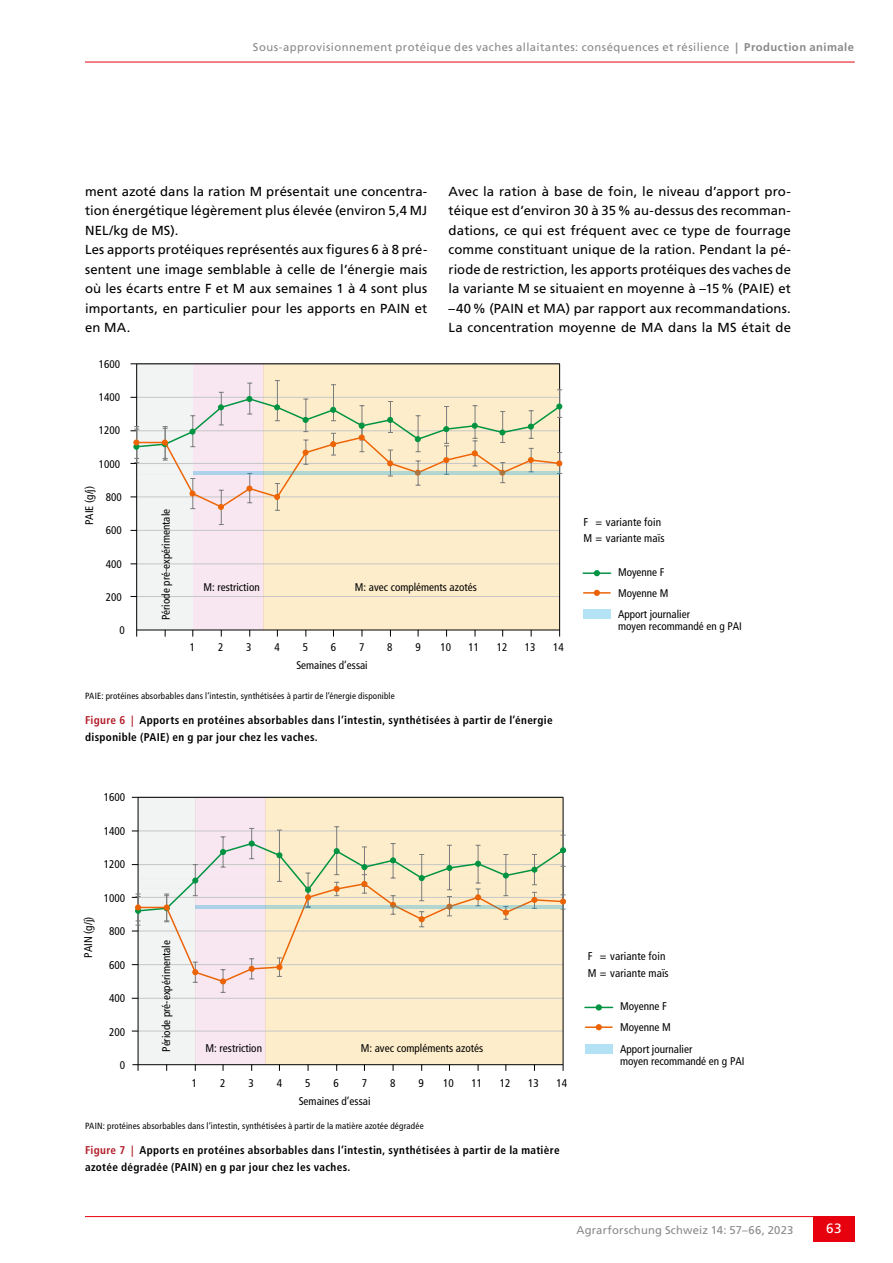
<style>
.page{position:relative;width:893px;height:1263px;background:#fff}
.page>*{position:absolute;margin:0;border:0;box-sizing:border-box;transform-origin:0 0}
.t1{font:13.5px "Frutiger LT Std";color:#fff}
.t2{font:13.2px/19.5px "Frutiger LT Std";letter-spacing:.01em;color:#000}
.t3{font:700 condensed 11.25px/16.5px "Frutiger LT Std";letter-spacing:.03em;color:#000}
.t4{font:condensed 11.25px/21.1px "Frutiger LT Std";color:#000}
.t5{font:11.25px "Frutiger LT Std";letter-spacing:.035em;color:#878988}
.t6{font:11.25px "Frutiger LT Std";letter-spacing:.015em;color:#878988}
.t7{font:condensed 11.1px/21px "Frutiger LT Std";color:#000}
.t8{font:condensed 9px "Frutiger LT Std";letter-spacing:.02em;color:#000}
.s1{font-weight:700}
.s2{color:#b21c27}
</style>
<div class="page">
<hr style="left:85px;top:62px;width:770px;height:1px;background:#e7000e">
<hr style="left:85px;top:1216px;width:770px;height:1px;background:#e7000e">
<div style="left:813px;top:1216px;width:42px;height:26px;background:#e7000e"></div>
<div style="left:264px;top:364px;width:296px;height:266px;background:#feedcb"></div>
<div style="left:137px;top:364px;width:56px;height:266px;background:#f2f3f3"></div>
<div style="left:193px;top:364px;width:71px;height:266px;background:#f8e7f0"></div>
<hr style="left:137px;top:596px;width:423px;height:1px;background:#c5c7c7">
<hr style="left:137px;top:564px;width:423px;height:1px;background:#c5c7c7">
<hr style="left:131px;top:364px;width:429px;height:1px;background:#000">
<hr style="left:137px;top:630px;width:423px;height:1px;background:#000">
<hr style="left:136px;top:364px;width:1px;height:273px;background:#000">
<hr style="left:559px;top:364px;width:1px;height:273px;background:#000">
<svg style="left:131px;top:380px;width:431px;height:151px"></svg>
<hr style="left:193px;top:471px;width:366px;height:3px;background:#00a2df">
<hr style="left:583px;top:572px;width:28px;height:2px;background:#009443">
<svg style="left:594px;top:570px;width:6px;height:6px"></svg>
<hr style="left:584px;top:592px;width:26px;height:2px;background:#ec6307">
<svg style="left:594px;top:590px;width:6px;height:6px"></svg>
<div style="left:583px;top:610px;width:28px;height:9px;background:#b3e3f5"></div>
<div style="left:266px;top:797px;width:297px;height:268px;background:#feedca"></div>
<div style="left:138px;top:797px;width:57px;height:267px;background:#f2f3f3"></div>
<div style="left:195px;top:797px;width:71px;height:268px;background:#f8e7f0"></div>
<hr style="left:138px;top:1031px;width:425px;height:1px;background:#c5c7c7">
<hr style="left:132px;top:797px;width:431px;height:1px;background:#000">
<hr style="left:132px;top:1064px;width:431px;height:1px;background:#000">
<hr style="left:138px;top:797px;width:1px;height:274px;background:#000">
<hr style="left:563px;top:797px;width:1px;height:274px;background:#000">
<svg style="left:132px;top:826px;width:434px;height:173px"></svg>
<hr style="left:195px;top:905px;width:368px;height:3px;background:#00a0de">
<svg style="left:585px;top:1004px;width:28px;height:6px"></svg>
<hr style="left:585px;top:1026px;width:27px;height:2px;background:#ec6305">
<svg style="left:596px;top:1024px;width:6px;height:6px"></svg>
<div style="left:585px;top:1044px;width:28px;height:9px;background:#b3e2f5"></div>
<p class="t5" style="left:253px;top:40px;width:603px">Sous-approvisionnement protéique des vaches allaitantes: conséquences et résilience <span class="s1">| Production animale</span></p>
<p class="t2" style="left:85px;top:181px;width:344px">ment azoté dans la ration M présentait une concentra&shy;tion énergétique légèrement plus élevée (environ 5,4 MJ NEL/kg de MS).<br>Les apports protéiques représentés aux figures 6 à 8 pré&shy;sentent une image semblable à celle de l’énergie mais où les écarts entre F et M aux semaines 1 à 4 sont plus importants, en particulier pour les apports en PAIN et en MA.</p>
<p class="t2" style="left:449px;top:181px;width:344px;text-align:justify">Avec la ration à base de foin, le niveau d’apport pro&shy;téique est d’environ 30 à 35% au-dessus des recomman&shy;dations, ce qui est fréquent avec ce type de fourrage comme constituant unique de la ration. Pendant la pé&shy;riode de restriction, les apports protéiques des vaches de la variante M se situaient en moyenne à –15% (PAIE) et –40% (PAIN et MA) par rapport aux recommandations.<br>La concentration moyenne de MA dans la MS était de</p>
<p class="t7" style="left:99px;top:354px;width:23px">1600</p>
<p class="t7" style="left:99px;top:387px;width:23px">1400</p>
<p class="t7" style="left:99px;top:420px;width:23px">1200</p>
<p class="t7" style="left:99px;top:453px;width:23px">1000</p>
<p class="t7" style="left:79px;top:525px;width:41px;rotate:-90deg">PAIE (g/j)</p>
<p class="t7" style="left:106px;top:487px;width:18px">800</p>
<p class="t7" style="left:106px;top:520px;width:18px">600</p>
<p class="t7" style="left:106px;top:553px;width:18px">400</p>
<p class="t7" style="left:106px;top:587px;width:18px">200</p>
<p class="t7" style="left:119px;top:620px;width:7px">0</p>
<p class="t7" style="left:155px;top:620px;width:113px;rotate:-90deg">Période pré-expérimentale</p>
<p class="t7" style="left:204px;top:577px;width:58px">M: restriction</p>
<p class="t7" style="left:355px;top:577px;width:123px">M: avec compléments azotés</p>
<p class="t7" style="left:190px;top:637px;width:7px">1</p>
<p class="t7" style="left:218px;top:637px;width:7px">2</p>
<p class="t7" style="left:246px;top:637px;width:7px">3</p>
<p class="t7" style="left:274px;top:637px;width:7px">4</p>
<p class="t7" style="left:303px;top:637px;width:7px">5</p>
<p class="t7" style="left:331px;top:637px;width:7px">6</p>
<p class="t7" style="left:359px;top:637px;width:7px">7</p>
<p class="t7" style="left:387px;top:637px;width:7px">8</p>
<p class="t7" style="left:415px;top:637px;width:7px">9</p>
<p class="t7" style="left:440px;top:637px;width:12px">10</p>
<p class="t7" style="left:468px;top:637px;width:12px">11</p>
<p class="t7" style="left:497px;top:637px;width:12px">12</p>
<p class="t7" style="left:525px;top:637px;width:12px">13</p>
<p class="t7" style="left:553px;top:637px;width:12px">14</p>
<p class="t7" style="left:296px;top:654px;width:73px">Semaines d’essai</p>
<p class="t8" style="left:85px;top:691px;width:311px">PAIE: protéines absorbables dans l’intestin, synthétisées à partir de l’énergie disponible</p>
<p class="t3" style="left:85px;top:712px;width:469px"><span class="s2">Figure 6 |</span> Apports en protéines absorbables dans l’intestin, synthétisées à partir de l’énergie disponible (PAIE) en g par jour chez les vaches.</p>
<p class="t4" style="left:583px;top:514px;width:83px;line-height:16.2px">F = variante foin<br>M = variante maïs</p>
<p class="t7" style="left:618px;top:562px;width:73px">Moyenne F<br>Moyenne M<br>Apport journalier</p>
<p class="t7" style="left:618px;top:616px;width:125px">moyen recommandé en g PAI</p>
<p class="t4" style="left:104px;top:787px;width:23px">1600</p>
<p class="t4" style="left:104px;top:820px;width:23px">1400</p>
<p class="t4" style="left:104px;top:854px;width:23px">1200</p>
<p class="t4" style="left:78px;top:958px;width:43px;rotate:-90deg">PAIN (g/j)</p>
<p class="t4" style="left:104px;top:887px;width:23px">1000</p>
<p class="t4" style="left:109px;top:921px;width:18px">800</p>
<p class="t4" style="left:109px;top:954px;width:18px">600</p>
<p class="t4" style="left:109px;top:988px;width:18px">400</p>
<p class="t4" style="left:109px;top:1021px;width:18px">200</p>
<p class="t4" style="left:120px;top:1054px;width:7px">0</p>
<p class="t4" style="left:156px;top:1052px;width:113px;rotate:-90deg">Période pré-expérimentale</p>
<p class="t4" style="left:206px;top:1037px;width:58px">M: restriction</p>
<p class="t4" style="left:361px;top:1037px;width:124px">M: avec compléments azotés</p>
<p class="t4" style="left:192px;top:1072px;width:7px">1</p>
<p class="t4" style="left:220px;top:1072px;width:7px">2</p>
<p class="t4" style="left:248px;top:1072px;width:7px">3</p>
<p class="t4" style="left:277px;top:1072px;width:7px">4</p>
<p class="t4" style="left:305px;top:1072px;width:7px">5</p>
<p class="t4" style="left:333px;top:1072px;width:7px">6</p>
<p class="t4" style="left:362px;top:1072px;width:7px">7</p>
<p class="t4" style="left:390px;top:1072px;width:7px">8</p>
<p class="t4" style="left:418px;top:1072px;width:7px">9</p>
<p class="t4" style="left:443px;top:1072px;width:12px">10</p>
<p class="t4" style="left:472px;top:1072px;width:12px">11</p>
<p class="t4" style="left:500px;top:1072px;width:12px">12</p>
<p class="t4" style="left:528px;top:1072px;width:12px">13</p>
<p class="t4" style="left:557px;top:1072px;width:12px">14</p>
<p class="t4" style="left:299px;top:1090px;width:73px">Semaines d’essai</p>
<p class="t8" style="left:85px;top:1121px;width:340px">PAIN: protéines absorbables dans l’intestin, synthétisées à partir de la matière azotée dégradée</p>
<p class="t3" style="left:85px;top:1142px;width:476px"><span class="s2">Figure 7 |</span> Apports en protéines absorbables dans l’intestin, synthétisées à partir de la matière azotée dégradée (PAIN) en g par jour chez les vaches.</p>
<p class="t4" style="left:588px;top:948px;width:83px;line-height:16.2px">F = variante foin<br>M = variante maïs</p>
<p class="t4" style="left:620px;top:996px;width:74px">Moyenne F<br>Moyenne M<br>Apport journalier</p>
<p class="t4" style="left:620px;top:1050px;width:126px">moyen recommandé en g PAI</p>
<p class="t6" style="left:576px;top:1223px;width:219px">Agrarforschung Schweiz 14: 57–66, 2023</p>
<p class="t1" style="left:826px;top:1221px;width:17px">63</p>
</div>
